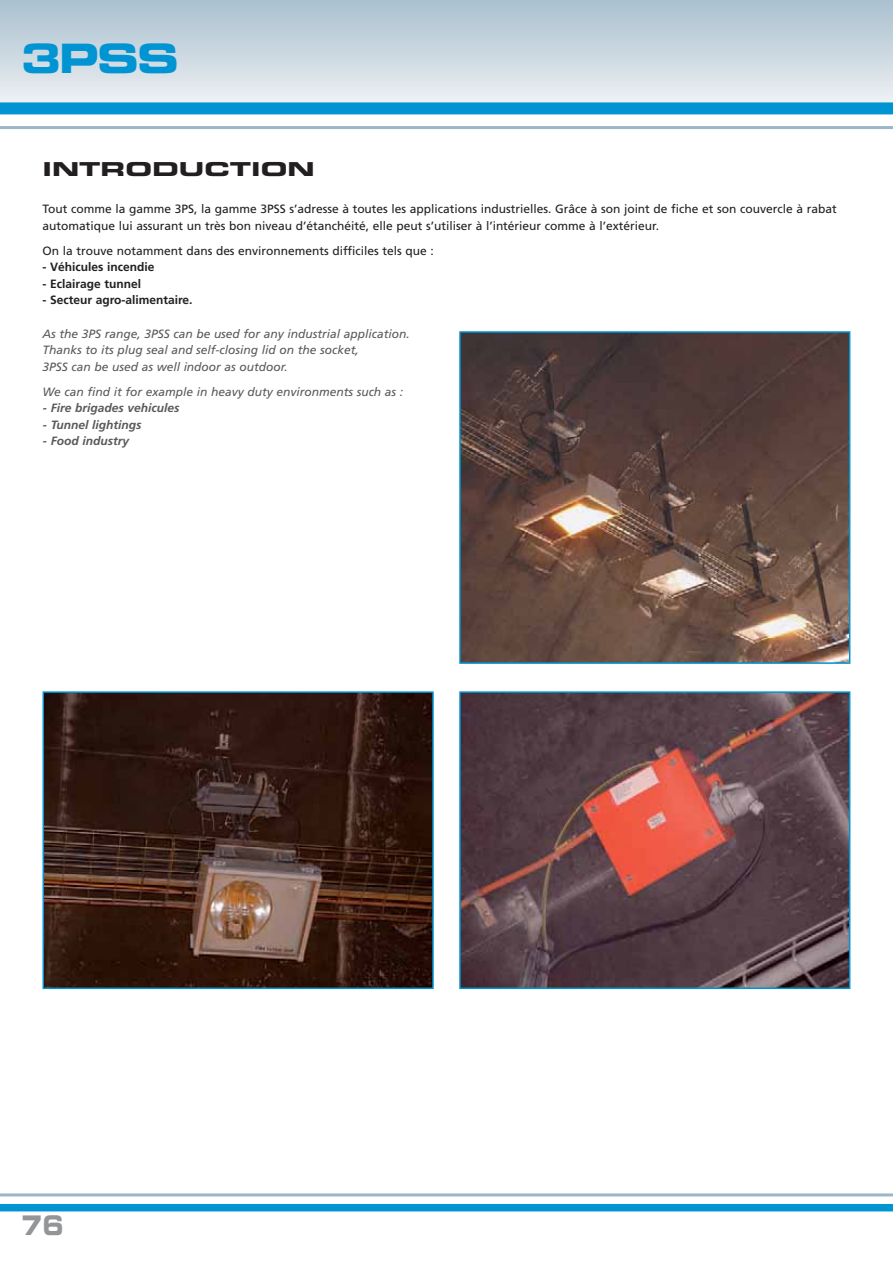
<style>
.page{position:relative;width:893px;height:1263px;background:#fff}
.page>*{position:absolute;margin:0;border:0;box-sizing:border-box;transform-origin:0 0}
.t1{font:40.5px "Eurostile LT Std Bold Ex 2";color:#0094d3}
.t2{font:27px "Eurostile LT Std Bold Ex 2";color:#939598;scale:.8 1}
.t3{font:19.2px "Eurostile LT Std Bold Ex 2";color:#231f20;scale:1.25 1}
.t4{font:12px/16.5px "Frutiger";color:#231f20}
.t5{font:italic 12px/16.5px "Frutiger";color:#58595b}
.t6{font:700 12px "Frutiger";color:#231f20}
.t7{font:italic 700 12px "Frutiger";color:#58595b}
</style>
<div class="page">
<svg style="left:0;top:0;width:893px;height:115px;background:#cad7e0"></svg>
<div style="left:0;top:102px;width:893px;height:12px;background:#0094d3"></div>
<div style="left:0;top:1204px;width:893px;height:7px;background:#0094d3"></div>
<hr style="left:0;top:126px;width:893px;height:3px;background:#9bb7c7">
<hr style="left:0;top:1193px;width:893px;height:3px;background:#9bb7c7">
<img style="left:462px;top:334px;width:385px;height:327px">
<div style="left:459px;top:331px;width:391px;height:333px;border:2px solid #0094d3"></div>
<img style="left:462px;top:694px;width:385px;height:292px">
<div style="left:459px;top:691px;width:391px;height:298px;border:2px solid #0094d3"></div>
<img style="left:46px;top:694px;width:385px;height:292px">
<div style="left:43px;top:691px;width:391px;height:298px;border:2px solid #0094d3"></div>
<h1 class="t1" style="left:21px;top:39px;width:160px">3PSS</h1>
<h3 class="t3" style="left:43px;top:160px;width:219px">INTRODUCTION</h3>
<p class="t4" style="left:43px;top:202px;width:796px">Tout comme la gamme 3PS, la gamme 3PSS s’adresse à toutes les applications industrielles. Grâce à son joint de fiche et son couvercle à rabat automatique lui assurant un très bon niveau d’étanchéité, elle peut s’utiliser à l’intérieur comme à l’extérieur.</p>
<p class="t4" style="left:43px;top:243px;width:393px">On la trouve notamment dans des environnements difficiles tels que :</p>
<p class="t6" style="left:43px;top:262px;width:113px">- Véhicules incendie</p>
<p class="t6" style="left:43px;top:279px;width:100px">- Eclairage tunnel</p>
<p class="t6" style="left:43px;top:295px;width:152px">- Secteur agro-alimentaire.</p>
<p class="t5" style="left:43px;top:326px;width:369px">As the 3PS range, 3PSS can be used for any industrial application.<br>Thanks to its plug seal and self-closing lid on the socket,<br>3PSS can be used as well indoor as outdoor.</p>
<p class="t5" style="left:43px;top:384px;width:362px">We can find it for example in heavy duty environments such as :</p>
<p class="t7" style="left:43px;top:403px;width:138px">- Fire brigades vehicules</p>
<p class="t7" style="left:43px;top:420px;width:100px">- Tunnel lightings</p>
<p class="t7" style="left:43px;top:436px;width:88px">- Food industry</p>
<h2 class="t2" style="left:21px;top:1212px;width:55px">76</h2>
</div>
